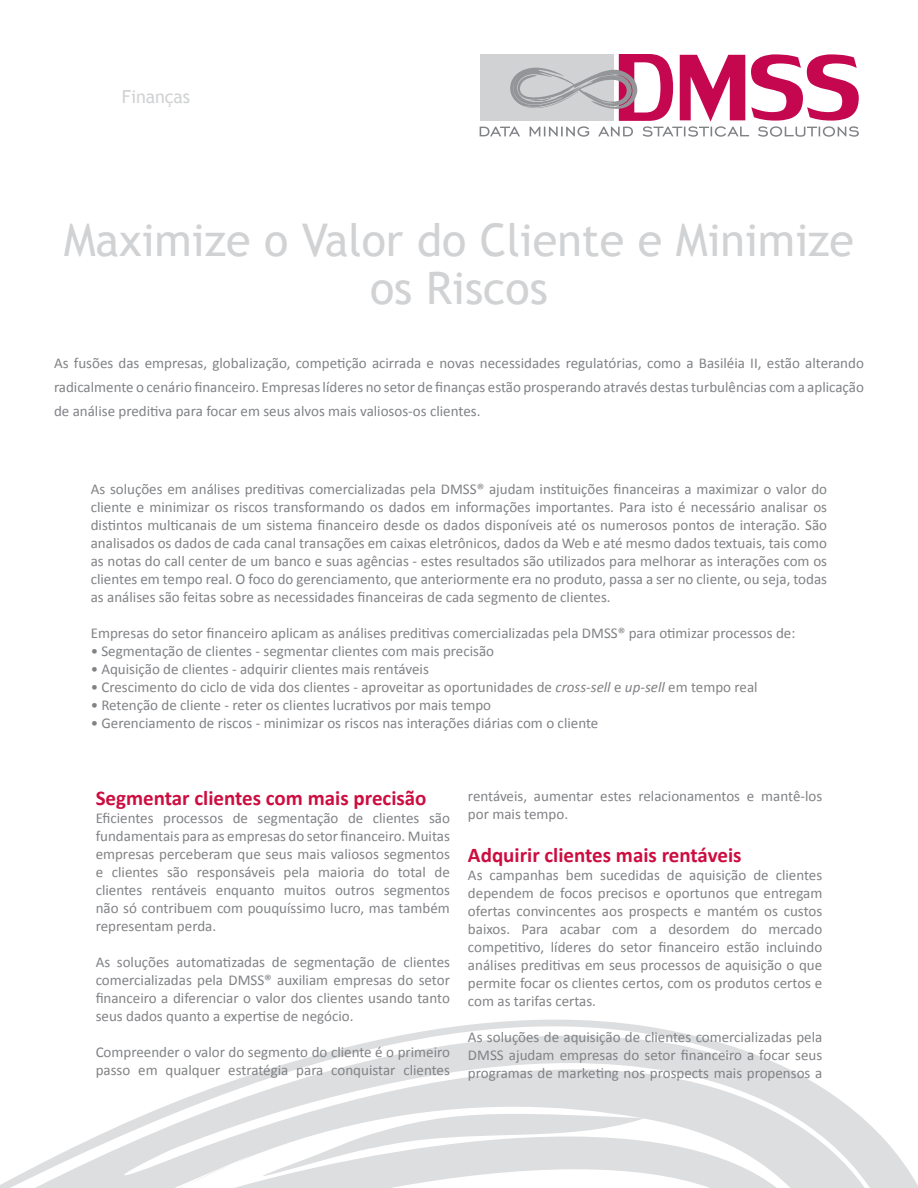
<style>
.page{position:relative;width:918px;height:1188px;background:#fff}
.page>*{position:absolute;margin:0;border:0;box-sizing:border-box;transform-origin:0 0}
.t1{font:45px/48px "Trebuchet MS";color:#d1d2d4;text-align:center}
.t2{font:700 21px "Calibri";color:#cd0d40}
.t3{font:18px "Trebuchet MS";letter-spacing:-.01em;color:#d1d2d4}
.t4{font:15px/18px "Calibri";color:#808285;text-align:justify}
.s1{font-style:italic}
</style>
<div class="page">
<svg style="left:480px;top:54px;width:379px;height:83px"></svg>
<svg style="left:0;top:1020px;width:918px;height:168px;fill:#e5e5e6"></svg>
<p class="t3" style="left:122px;top:86px;width:70px">Finanças</p>
<p class="t1" style="left:64px;top:216px;width:792px">Maximize o Valor do Cliente e Minimize os Riscos</p>
<p class="t4" style="left:54px;top:351px;width:811px;line-height:24px">As fusões das empresas, globalização, competição acirrada e novas necessidades regulatórias, como a Basiléia II, estão alterando radicalmente o cenário financeiro. Empresas líderes no setor de finanças estão prosperando através destas turbulências com a aplicação de análise preditiva para focar em seus alvos mais valiosos-os clientes.</p>
<p class="t4" style="left:91px;top:480px;width:738px">As soluções em análises preditivas comercializadas pela DMSS® ajudam instituições financeiras a maximizar o valor do cliente e minimizar os riscos transformando os dados em informações importantes. Para isto é necessário analisar os distintos multicanais de um sistema financeiro desde os dados disponíveis até os numerosos pontos de interação. São analisados os dados de cada canal transações em caixas eletrônicos, dados da Web e até mesmo dados textuais, tais como as notas do call center de um banco e suas agências - estes resultados são utilizados para melhorar as interações com os clientes em tempo real. O foco do gerenciamento, que anteriormente era no produto, passa a ser no cliente, ou seja, todas as análises são feitas sobre as necessidades financeiras de cada segmento de clientes.</p>
<p class="t4" style="left:91px;top:624px;width:706px">Empresas do setor financeiro aplicam as análises preditivas comercializadas pela DMSS® para otimizar processos de:</p>
<p class="t4" style="left:91px;top:642px;width:405px">• Segmentação de clientes - segmentar clientes com mais precisão</p>
<p class="t4" style="left:91px;top:660px;width:340px">• Aquisição de clientes - adquirir clientes mais rentáveis</p>
<p class="t4" style="left:91px;top:678px;width:668px">• Crescimento do ciclo de vida dos clientes - aproveitar as oportunidades de <span class="s1">cross-sell</span> e <span class="s1">up-sell</span> em tempo real</p>
<p class="t4" style="left:91px;top:696px;width:402px">• Retenção de cliente - reter os clientes lucrativos por mais tempo</p>
<p class="t4" style="left:91px;top:714px;width:509px">• Gerenciamento de riscos - minimizar os riscos nas interações diárias com o cliente</p>
<p class="t2" style="left:96px;top:785px;width:332px">Segmentar clientes com mais precisão</p>
<p class="t4" style="left:96px;top:809px;width:356px">Eficientes processos de segmentação de clientes são fundamentais para as empresas do setor financeiro. Muitas empresas perceberam que seus mais valiosos segmentos e clientes são responsáveis pela maioria do total de clientes rentáveis enquanto muitos outros segmentos não só contribuem com pouquíssimo lucro, mas também representam perda.</p>
<p class="t4" style="left:96px;top:953px;width:356px">As soluções automatizadas de segmentação de clientes comercializadas pela DMSS® auxiliam empresas do setor financeiro a diferenciar o valor dos clientes usando tanto seus dados quanto a expertise de negócio.</p>
<p class="t4" style="left:96px;top:1043px;width:356px">Compreender o valor do segmento do cliente é o primeiro passo em qualquer estratégia para conquistar clientes</p>
<p class="t4" style="left:468px;top:787px;width:356px">rentáveis, aumentar estes relacionamentos e mantê-los por mais tempo.</p>
<p class="t2" style="left:468px;top:842px;width:275px">Adquirir clientes mais rentáveis</p>
<p class="t4" style="left:468px;top:866px;width:356px">As campanhas bem sucedidas de aquisição de clientes dependem de focos precisos e oportunos que entregam ofertas convincentes aos prospects e mantém os custos baixos. Para acabar com a desordem do mercado competitivo, líderes do setor financeiro estão incluindo análises preditivas em seus processos de aquisição o que permite focar os clientes certos, com os produtos certos e com as tarifas certas.</p>
<p class="t4" style="left:468px;top:1028px;width:356px">As soluções de aquisição de clientes comercializadas pela DMSS ajudam empresas do setor financeiro a focar seus programas de marketing nos prospects mais propensos a</p>
</div>
